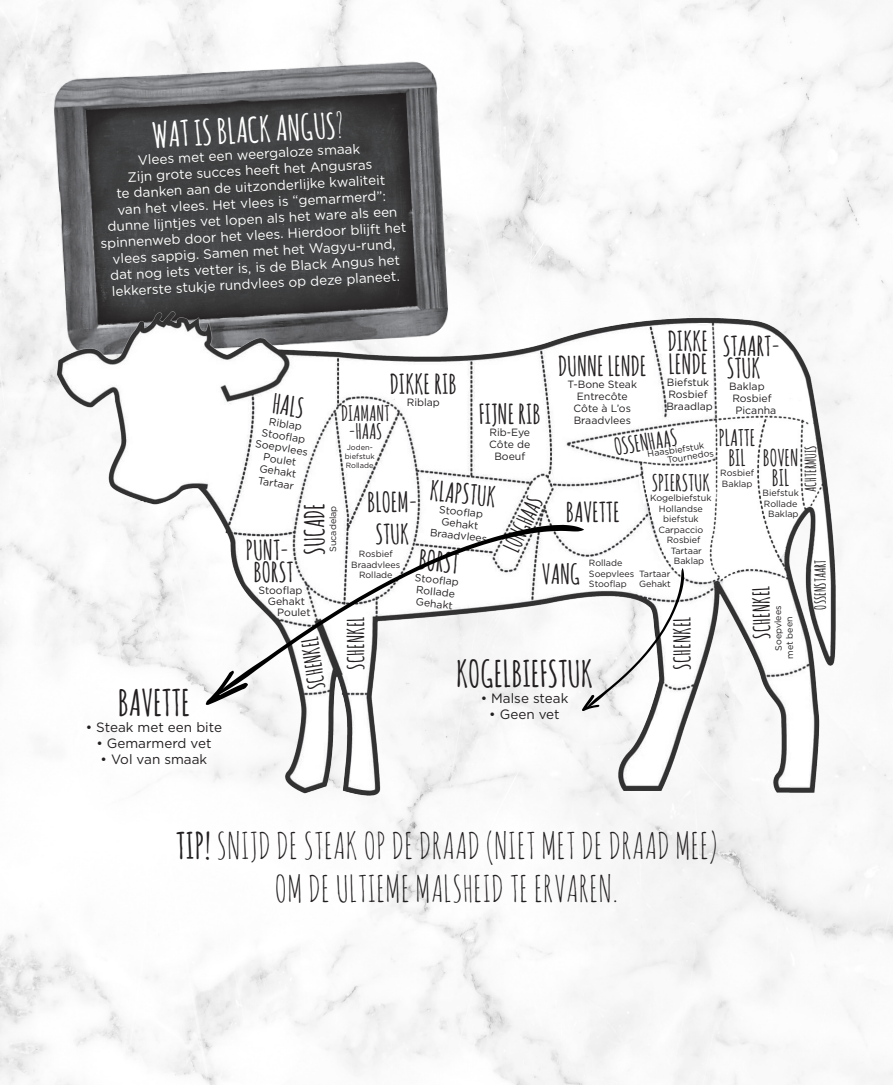
<style>
.page{position:relative;width:893px;height:1085px;background:#fff}
.page>*{position:absolute;margin:0;border:0;box-sizing:border-box;transform-origin:0 0}
.t1{font:36px "Amatic SC";letter-spacing:.01em;color:#231f20}
.t2{font:700 36px "Amatic SC";color:#231f20}
.t3{font:700 34.5px "Amatic SC";color:#fff}
.t4{font:700 27px "Amatic SC";color:#231f20}
.t5{font:700 22.5px "Amatic SC";color:#231f20}
.t6{font:700 21px "Amatic SC";color:#231f20}
.t7{font:700 15px "Amatic SC";color:#231f20}
.t8{font:13.5px/16.2px "Gotham";color:#fff;text-align:center}
.t9{font:13.5px "Gotham";color:#231f20}
.t10{font:10.5px "Gotham";color:#231f20}
.t11{font:9px "Gotham";color:#231f20}
.t12{font:7.5px "Gotham";color:#231f20}
.s1{font-weight:400}
.s2{font-weight:700}
</style>
<div class="page">
<img style="left:0;top:0;width:893px;height:1084px">
<img style="left:35px;top:41px;width:435px;height:336px">
<img style="left:47px;top:300px;width:801px;height:502px">
<svg style="left:189px;top:433px;width:521px;height:299px"></svg>
<p class="t3" style="left:151px;top:110px;width:193px;rotate:-3deg">WAT IS BLACK ANGUS<span class="s1">?</span></p>
<p class="t8" style="left:138px;top:152px;width:224px;rotate:-3deg">Vlees met een weergaloze smaak</p>
<p class="t8" style="left:127px;top:168px;width:247px;rotate:-3deg">Zijn grote succes heeft het Angusras</p>
<p class="t8" style="left:97px;top:186px;width:308px;rotate:-3deg">te danken aan de uitzonderlijke kwaliteit<br>van het vlees. Het vlees is “gemarmerd”: dunne lijntjes vet lopen als het ware als een spinnenweb door het vlees. Hierdoor blijft het vlees sappig. Samen met het Wagyu-rund, dat nog iets vetter is, is de Black Angus het lekkerste stukje rundvlees op deze planeet.</p>
<p class="t2" style="left:118px;top:676px;width:73px">BAVETTE</p>
<p class="t9" style="left:86px;top:718px;width:138px">• Steak met een bite</p>
<p class="t9" style="left:96px;top:734px;width:117px">• Gemarmerd vet</p>
<p class="t9" style="left:101px;top:750px;width:108px">• Vol van smaak</p>
<p class="t4" style="left:668px;top:322px;width:42px">DIKKE</p>
<p class="t4" style="left:669px;top:344px;width:40px">LENDE</p>
<p class="t10" style="left:667px;top:375px;width:44px">Biefstuk</p>
<p class="t10" style="left:668px;top:387px;width:41px">Rosbief</p>
<p class="t10" style="left:666px;top:399px;width:48px">Braadlap</p>
<p class="t4" style="left:723px;top:326px;width:59px">STAART-</p>
<p class="t4" style="left:727px;top:349px;width:35px">STUK</p>
<p class="t10" style="left:729px;top:379px;width:37px">Baklap</p>
<p class="t10" style="left:732px;top:391px;width:41px">Rosbief</p>
<p class="t10" style="left:735px;top:403px;width:42px">Picanha</p>
<p class="t4" style="left:558px;top:346px;width:90px">DUNNE LENDE</p>
<p class="t10" style="left:568px;top:377px;width:71px">T-Bone Steak</p>
<p class="t10" style="left:577px;top:389px;width:52px">Entrecôte</p>
<p class="t10" style="left:574px;top:401px;width:59px">Côte à L’os</p>
<p class="t10" style="left:574px;top:413px;width:59px">Braadvlees</p>
<p class="t4" style="left:390px;top:365px;width:68px">DIKKE RIB</p>
<p class="t10" style="left:407px;top:395px;width:35px">Riblap</p>
<p class="t4" style="left:479px;top:394px;width:63px">FIJNE RIB</p>
<p class="t10" style="left:489px;top:425px;width:42px">Rib-Eye</p>
<p class="t10" style="left:489px;top:437px;width:43px">Côte de</p>
<p class="t10" style="left:494px;top:449px;width:32px">Boeuf</p>
<p class="t4" style="left:276px;top:384px;width:33px;rotate:9deg">HALS</p>
<p class="t10" style="left:270px;top:414px;width:35px;rotate:9deg">Riblap</p>
<p class="t10" style="left:263px;top:425px;width:45px;rotate:9deg">Stoofl ap</p>
<p class="t6" style="left:341px;top:398px;width:50px">DIAMANT</p>
<p class="t6" style="left:349px;top:416px;width:35px">-HAAS</p>
<p class="t5" style="left:612px;top:431px;width:65px;rotate:-9deg">OSSENHAAS</p>
<p class="t5" style="left:719px;top:422px;width:38px">PLATTE</p>
<p class="t5" style="left:728px;top:441px;width:19px">BIL</p>
<p class="t11" style="left:720px;top:467px;width:35px">Rosbief</p>
<p class="t11" style="left:722px;top:478px;width:32px">Baklap</p>
<p class="t10" style="left:257px;top:436px;width:55px;rotate:9deg">Soepvlees</p>
<p class="t10" style="left:264px;top:450px;width:35px;rotate:9deg">Poulet</p>
<p class="t10" style="left:261px;top:461px;width:39px;rotate:9deg">Gehakt</p>
<p class="t10" style="left:259px;top:473px;width:38px;rotate:9deg">Tartaar</p>
<p class="t11" style="left:647px;top:448px;width:59px;rotate:-9deg">Haasbiefstuk</p>
<p class="t12" style="left:347px;top:443px;width:28px">Joden-</p>
<p class="t12" style="left:345px;top:452px;width:31px">biefstuk</p>
<p class="t12" style="left:346px;top:461px;width:29px">Rollade</p>
<p class="t7" style="left:800px;top:491px;width:48px;rotate:-90deg">ACHTERMUIS</p>
<p class="t5" style="left:763px;top:441px;width:37px">BOVEN</p>
<p class="t5" style="left:772px;top:461px;width:19px">BIL</p>
<p class="t11" style="left:763px;top:487px;width:38px">Biefstuk</p>
<p class="t11" style="left:764px;top:497px;width:35px">Rollade</p>
<p class="t11" style="left:768px;top:508px;width:32px">Baklap</p>
<p class="t11" style="left:666px;top:454px;width:48px;rotate:-9deg">Tournedos</p>
<p class="t5" style="left:652px;top:466px;width:60px">SPIERSTUK</p>
<p class="t11" style="left:650px;top:492px;width:63px">Kogelbiefstuk</p>
<p class="t11" style="left:659px;top:502px;width:45px">Hollandse</p>
<p class="t11" style="left:663px;top:513px;width:37px">biefstuk</p>
<p class="t11" style="left:658px;top:523px;width:47px">Carpaccio</p>
<p class="t11" style="left:667px;top:534px;width:35px">Rosbief</p>
<p class="t11" style="left:671px;top:544px;width:33px">Tartaar</p>
<p class="t11" style="left:674px;top:555px;width:32px">Baklap</p>
<p class="t4" style="left:432px;top:471px;width:67px;rotate:6deg">KLAPSTUK</p>
<p class="t10" style="left:440px;top:502px;width:45px;rotate:6deg">Stoofl ap</p>
<p class="t10" style="left:442px;top:515px;width:39px;rotate:6deg">Gehakt</p>
<p class="t10" style="left:431px;top:526px;width:59px;rotate:6deg">Braadvlees</p>
<p class="t4" style="left:367px;top:482px;width:52px">BLOEM-</p>
<p class="t4" style="left:375px;top:515px;width:35px">STUK</p>
<p class="t11" style="left:359px;top:548px;width:35px">Rosbief</p>
<p class="t11" style="left:351px;top:558px;width:51px">Braadvlees</p>
<p class="t11" style="left:359px;top:569px;width:35px">Rollade</p>
<p class="t5" style="left:496px;top:543px;width:60px;rotate:-64deg">LONGHAAS</p>
<p class="t4" style="left:566px;top:492px;width:55px">BAVETTE</p>
<p class="t4" style="left:295px;top:554px;width:53px;rotate:-90deg">SUCADE</p>
<p class="t11" style="left:327px;top:552px;width:48px;rotate:-90deg">Sucadelap</p>
<p class="t4" style="left:246px;top:530px;width:44px">PUNT-</p>
<p class="t4" style="left:253px;top:553px;width:42px">BORST</p>
<p class="t10" style="left:258px;top:583px;width:45px">Stooflap</p>
<p class="t10" style="left:268px;top:594px;width:39px">Gehakt</p>
<p class="t10" style="left:277px;top:605px;width:35px">Poulet</p>
<p class="t5" style="left:301px;top:691px;width:55px;rotate:-98deg">SCHENKEL</p>
<p class="t4" style="left:421px;top:540px;width:42px;rotate:6deg">BORST</p>
<p class="t10" style="left:416px;top:570px;width:45px;rotate:6deg">Stoofl ap</p>
<p class="t10" style="left:417px;top:583px;width:41px;rotate:6deg">Rollade</p>
<p class="t10" style="left:417px;top:595px;width:39px;rotate:6deg">Gehakt</p>
<p class="t4" style="left:542px;top:554px;width:40px">VANG</p>
<p class="t11" style="left:589px;top:557px;width:35px">Rollade</p>
<p class="t7" style="left:810px;top:609px;width:51px;rotate:-90deg">OSSENSTAART</p>
<p class="t11" style="left:589px;top:567px;width:47px">Soepvlees</p>
<p class="t11" style="left:589px;top:578px;width:39px">Stooflap</p>
<p class="t11" style="left:639px;top:567px;width:33px">Tartaar</p>
<p class="t11" style="left:639px;top:578px;width:33px">Gehakt</p>
<p class="t5" style="left:746px;top:639px;width:55px;rotate:-91deg">SCHENKEL</p>
<p class="t11" style="left:773px;top:651px;width:47px;rotate:-91deg">Soepvlees</p>
<p class="t11" style="left:784px;top:659px;width:44px;rotate:-91deg">met been</p>
<p class="t5" style="left:340px;top:669px;width:55px;rotate:-90deg">SCHENKEL</p>
<p class="t5" style="left:666px;top:669px;width:55px;rotate:-90deg">SCHENKEL</p>
<p class="t2" style="left:456px;top:647px;width:138px">KOGELBIEFSTUK</p>
<p class="t9" style="left:481px;top:689px;width:89px">• Malse steak</p>
<p class="t9" style="left:489px;top:705px;width:72px">• Geen vet</p>
<p class="t1" style="left:176px;top:821px;width:543px"><span class="s2">TIP!</span> SNIJD DE STEAK OP DE DRAAD (NIET MET DE DRAAD MEE)</p>
<p class="t1" style="left:275px;top:865px;width:345px">OM DE ULTIEME MALSHEID TE ERVAREN.</p>
</div>
